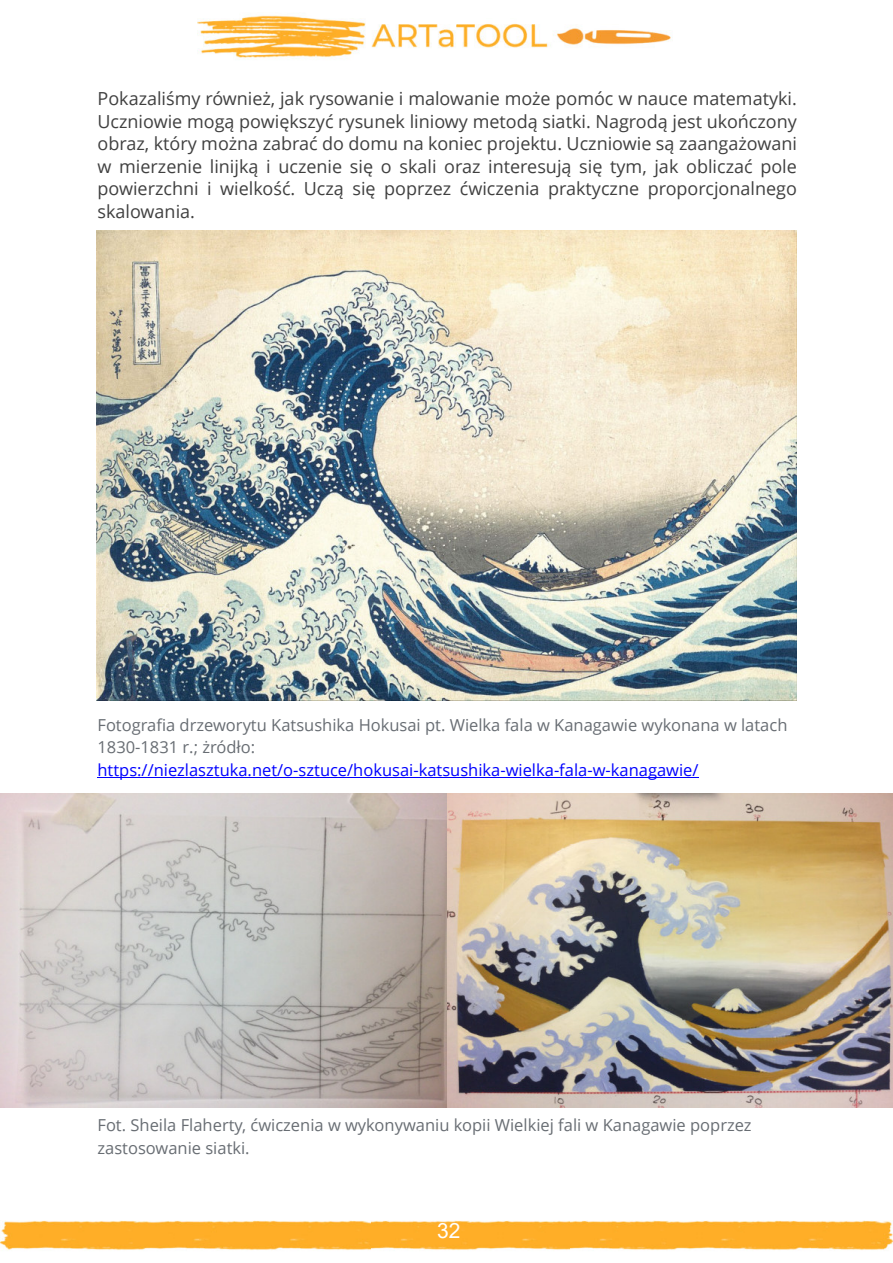
<style>
.page{position:relative;width:893px;height:1263px;background:#fff}
.page>*{position:absolute;margin:0;border:0;box-sizing:border-box;transform-origin:0 0}
.t1{font:21px "Arial";color:#fff}
.t2{font:18px/22.5px "Open Sans";color:#404040;text-align:justify}
.t3{font:16.5px/22.5px "Open Sans";color:#686d73}
.t4{font:16.5px "Open Sans";color:#00f}
</style>
<div class="page">
<hr style="left:97px;top:777px;width:601px;height:1px;background:#00f">
<img style="left:198px;top:15px;width:473px;height:44px">
<img style="left:0;top:1220px;width:371px;height:30px">
<img style="left:371px;top:1220px;width:200px;height:30px">
<img style="left:571px;top:1220px;width:322px;height:30px">
<img style="left:97px;top:231px;width:699px;height:470px">
<img style="left:0;top:793px;width:893px;height:315px">
<p class="t2" style="left:97px;top:87px;width:701px">Pokazaliśmy również, jak rysowanie i malowanie może pomóc w nauce matematyki.<br>Uczniowie mogą powiększyć rysunek liniowy metodą siatki. Nagrodą jest ukończony obraz, który można zabrać do domu na koniec projektu. Uczniowie są zaangażowani w mierzenie linijką i uczenie się o skali oraz interesują się tym, jak obliczać pole powierzchni i wielkość. Uczą się poprzez ćwiczenia praktyczne proporcjonalnego skalowania.</p>
<p class="t3" style="left:97px;top:713px;width:691px">Fotografia drzeworytu Katsushika Hokusai pt. Wielka fala w Kanagawie wykonana w latach<br>1830-1831 r.; żródło:</p>
<p class="t4" style="left:97px;top:759px;width:603px">https://niezlasztuka.net/o-sztuce/hokusai-katsushika-wielka-fala-w-kanagawie/</p>
<p class="t3" style="left:97px;top:1114px;width:656px">Fot. Sheila Flaherty, ćwiczenia w wykonywaniu kopii Wielkiej fali w Kanagawie poprzez zastosowanie siatki.</p>
<p class="t1" style="left:437px;top:1216px;width:25px">32</p>
</div>
